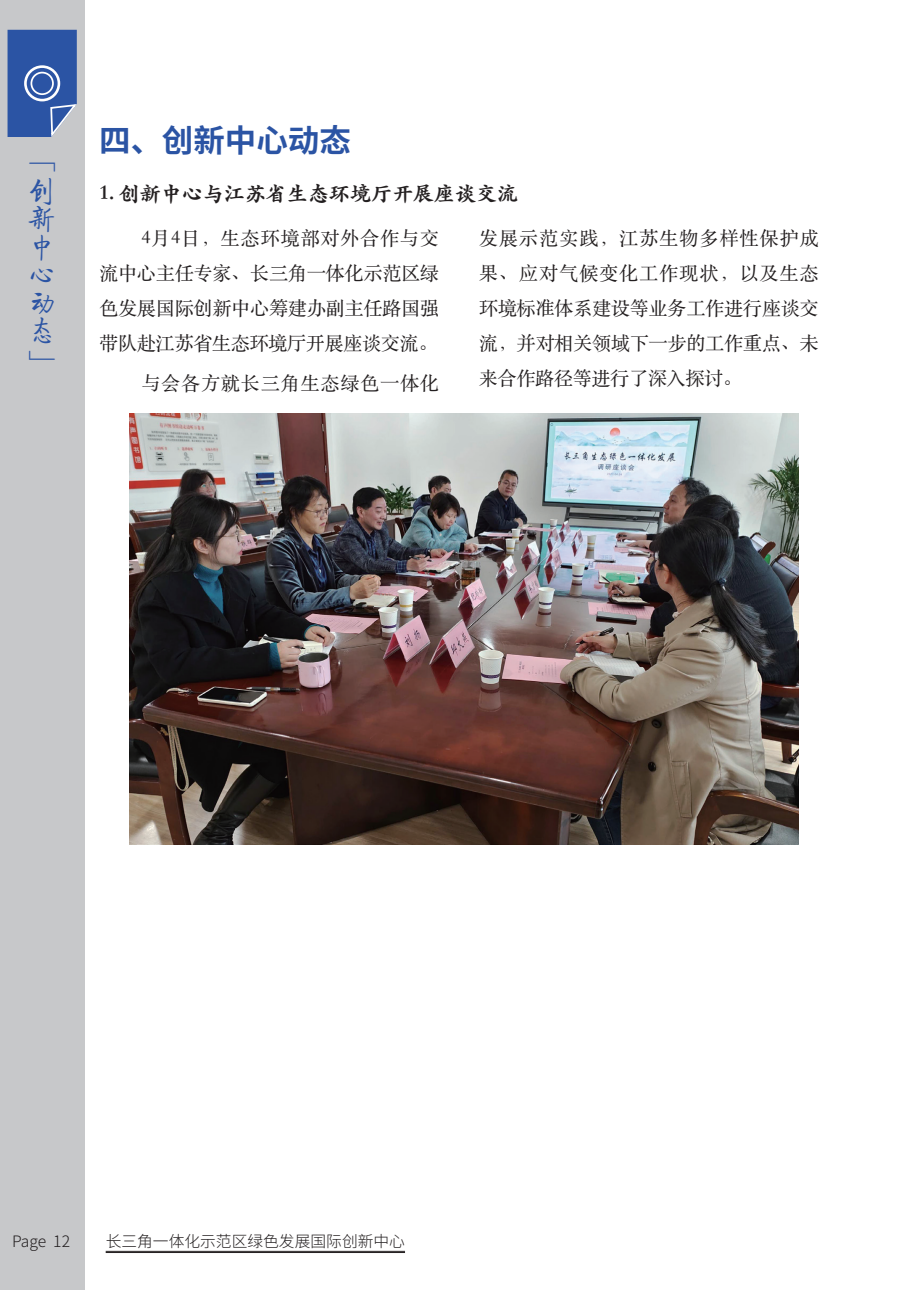
<style>
.page{position:relative;width:918px;height:1290px;background:#fff}
.page>*{position:absolute;margin:0;border:0;box-sizing:border-box;transform-origin:0 0}
.t1{font:700 31.5px "Source Han Sans CN";color:#2b54a4}
.t2{font:28px/28px "FZQTJW GB1 0";color:#2b54a4}
.t3{font:900 21px "ST Kaiti SC";color:#231f20}
.t4{font:19.25px/35px "ST Songti SC Regular";letter-spacing:-.02em;color:#231f20;text-align:justify}
.t5{font:19.25px "ST Songti SC Regular";letter-spacing:.035em;color:#231f20}
.t6{font:300 15.75px "Source Han Sans CN";color:#231f20}
</style>
<div class="page">
<div style="left:0;top:0;width:84px;height:1290px;background:#c7c8ca"></div>
<svg style="left:8px;top:30px;width:69px;height:107px;background:#3d61a9"></svg>
<div style="left:24px;top:65px;width:36px;height:36px;border:3px solid #fff;border-radius:50%"></div>
<div style="left:31px;top:72px;width:23px;height:23px;border:2px solid #fff;border-radius:50%"></div>
<hr style="left:106px;top:1251px;width:299px;height:1px;background:#231f20">
<hr style="left:106px;top:1252px;width:299px;height:1px;background:#231f20">
<img style="left:129px;top:413px;width:670px;height:431px">
<h2 class="t2" style="left:28px;top:152px;width:29px">﹁创新中心动态﹂</h2>
<h1 class="t1" style="left:99px;top:122px;width:253px">四、创新中心动态</h1>
<p class="t3" style="left:99px;top:180px;width:420px">1. 创新中心与江苏省生态环境厅开展座谈交流</p>
<p class="t4" style="left:99px;top:220px;width:341px;text-indent:42px">4月4日，生态环境部对外合作与交流中心主任专家、长三角一体化示范区绿色发展国际创新中心筹建办副主任路国强带队赴江苏省生态环境厅开展座谈交流。</p>
<p class="t5" style="left:141px;top:371px;width:299px">与会各方就长三角生态绿色一体化</p>
<p class="t4" style="left:479px;top:220px;width:341px">发展示范实践，江苏生物多样性保护成果、应对气候变化工作现状，以及生态环境标准体系建设等业务工作进行座谈交流，并对相关领域下一步的工作重点、未来合作路径等进行了深入探讨。</p>
<p class="t6" style="left:12px;top:1232px;width:59px">Page 12</p>
<p class="t6" style="left:106px;top:1232px;width:301px">长三角一体化示范区绿色发展国际创新中心</p>
</div>
